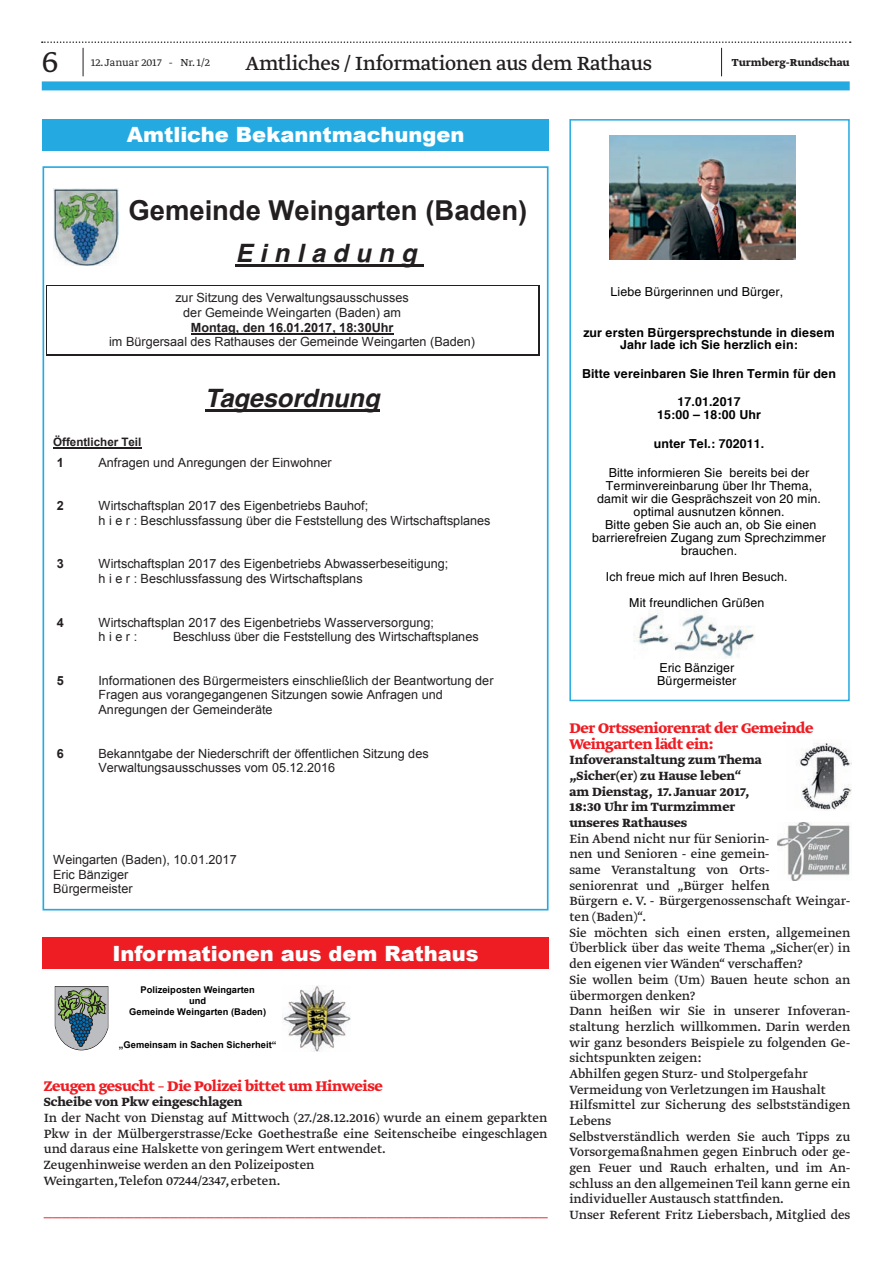
<style>
.page{position:relative;width:893px;height:1263px;background:#fff}
.page>*{position:absolute;margin:0;border:0;box-sizing:border-box;transform-origin:0 0}
.t1{font:300 36px "Greta Text Std";color:#231f20}
.t2{font:700 27.45px "Arial";color:#231f20}
.t3{font:italic 700 25.35px "Helvetica";color:#231f20}
.t4{font:italic 700 25.35px "Helvetica";letter-spacing:.29em;color:#231f20}
.t5{font:22.5px "Greta Text Std";letter-spacing:-.015em;color:#231f20}
.t6{font:900 21px "Arial";color:#fff}
.t7{font:18px "Minion Pro";color:#ee1d23}
.t8{font:700 16.5px/15.8px "Greta Text Std";letter-spacing:-.02em;color:#ee1d23}
.t9{font:14.1px/15.8px "Greta Text Std";color:#231f20}
.t10{font:700 14.1px/15.8px "Greta Text Std";color:#231f20}
.t11{font:12.6px/14.5px "Arial";color:#231f20}
.t12{font:700 12.6px "Arial";color:#231f20}
.t13{font:12.45px/13px "Helvetica";letter-spacing:.01em;color:#000001;text-align:center}
.t14{font:700 12.45px/12.5px "Helvetica";letter-spacing:.01em;color:#000001;text-align:center}
.t15{font:300 12px "Greta Text Std";color:#231f20}
.t16{font:700 12px "Greta Text Std";color:#231f20}
.t17{font:700 11.7px "Arial";color:#231f20}
.t18{font:700 9.3px/10.8px "Arial";letter-spacing:.005em;color:#000001;text-align:center}
</style>
<div class="page">
<div style="left:42px;top:81px;width:808px;height:9px;background:#24aae1"></div>
<svg style="left:42px;top:41px;width:809px;height:35px"></svg>
<div style="left:43px;top:119px;width:506px;height:32px;background:#24aae1"></div>
<img style="left:53px;top:189px;width:66px;height:76px">
<hr style="left:235px;top:264px;width:189px;height:3px;background:#231f20">
<hr style="left:46px;top:285px;width:492px;height:1px;background:#231f20">
<hr style="left:191px;top:333px;width:202px;height:1px;background:#231f20">
<hr style="left:46px;top:355px;width:492px;height:1px;background:#231f20">
<hr style="left:46px;top:354px;width:492px;height:1px;background:#231f20">
<svg style="left:46px;top:286px;width:1px;height:68px"></svg>
<svg style="left:538px;top:285px;width:2px;height:71px"></svg>
<hr style="left:205px;top:409px;width:174px;height:3px;background:#231f20">
<hr style="left:53px;top:447px;width:88px;height:2px;background:#231f20">
<img style="left:610px;top:136px;width:185px;height:123px">
<img style="left:634px;top:610px;width:121px;height:49px">
<div style="left:569px;top:119px;width:281px;height:582px;border:2px solid #24aae1"></div>
<div style="left:43px;top:937px;width:506px;height:32px;background:#ee1d23"></div>
<img style="left:282px;top:985px;width:69px;height:67px">
<svg style="left:54px;top:986px;width:55px;height:64px;background:#8b9993"></svg>
<img style="left:799px;top:743px;width:52px;height:67px">
<img style="left:777px;top:823px;width:73px;height:58px">
<h1 class="t1" style="left:42px;top:41px;width:18px">6</h1>
<p class="t15" style="left:91px;top:56px;width:121px">12. Januar 2017 - Nr. 1/2</p>
<h3 class="t5" style="left:246px;top:50px;width:408px">Amtliches / Informationen aus dem Rathaus</h3>
<p class="t16" style="left:732px;top:56px;width:119px">Turmberg-Rundschau</p>
<h3 class="t6" style="left:127px;top:120px;width:339px">Amtliche Bekanntmachungen</h3>
<h2 class="t2" style="left:128px;top:192px;width:400px">Gemeinde Weingarten (Baden)</h2>
<h3 class="t4" style="left:235px;top:232px;width:183px">Einladung</h3>
<p class="t11" style="left:175px;top:291px;width:235px;text-align:center">zur Sitzung des Verwaltungsausschusses der Gemeinde Weingarten (Baden) am</p>
<p class="t12" style="left:191px;top:319px;width:204px">Montag, den 16.01.2017, 18:30Uhr</p>
<p class="t11" style="left:109px;top:335px;width:368px">im Bürgersaal des Rathauses der Gemeinde Weingarten (Baden)</p>
<h3 class="t3" style="left:205px;top:377px;width:176px">Tagesordnung</h3>
<p class="t17" style="left:53px;top:434px;width:90px">Öffentlicher Teil</p>
<p class="t12" style="left:57px;top:454px;width:9px">1</p>
<p class="t11" style="left:98px;top:455px;width:235px">Anfragen und Anregungen der Einwohner</p>
<p class="t12" style="left:57px;top:498px;width:9px">2</p>
<p class="t11" style="left:98px;top:499px;width:394px">Wirtschaftsplan 2017 des Eigenbetriebs Bauhof;<br>h i e r : Beschlussfassung über die Feststellung des Wirtschaftsplanes</p>
<p class="t12" style="left:57px;top:556px;width:9px">3</p>
<p class="t11" style="left:98px;top:557px;width:351px">Wirtschaftsplan 2017 des Eigenbetriebs Abwasserbeseitigung; h i e r : Beschlussfassung des Wirtschaftsplans</p>
<p class="t12" style="left:57px;top:614px;width:9px">4</p>
<p class="t11" style="left:98px;top:615px;width:337px">Wirtschaftsplan 2017 des Eigenbetriebs Wasserversorgung; h i e r :</p>
<p class="t11" style="left:173px;top:629px;width:307px">Beschluss über die Feststellung des Wirtschaftsplanes</p>
<p class="t12" style="left:57px;top:672px;width:9px">5</p>
<p class="t11" style="left:98px;top:673px;width:397px">Informationen des Bürgermeisters einschließlich der Beantwortung der<br>Fragen aus vorangegangenen Sitzungen sowie Anfragen und<br>Anregungen der Gemeinderäte</p>
<p class="t12" style="left:57px;top:745px;width:9px">6</p>
<p class="t11" style="left:98px;top:746px;width:332px">Bekanntgabe der Niederschrift der öffentlichen Sitzung des<br>Verwaltungsausschusses vom 05.12.2016</p>
<p class="t11" style="left:53px;top:852px;width:185px">Weingarten (Baden), 10.01.2017<br>Eric Bänziger<br>Bürgermeister</p>
<h3 class="t6" style="left:112px;top:938px;width:368px">Informationen aus dem Rathaus</h3>
<p class="t18" style="left:129px;top:985px;width:138px">Polizeiposten Weingarten<br>und<br>Gemeinde Weingarten (Baden)</p>
<p class="t18" style="left:119px;top:1039px;width:159px">„Gemeinsam in Sachen Sicherheit“</p>
<p class="t8" style="left:44px;top:1078px;width:341px">Zeugen gesucht – Die Polizei bittet um Hinweise</p>
<p class="t10" style="left:44px;top:1095px;width:200px">Scheibe von Pkw eingeschlagen</p>
<p class="t9" style="left:44px;top:1110px;width:505px">In der Nacht von Dienstag auf Mittwoch (27./28.12.2016) wurde an einem geparkten Pkw in der Mü lbergerstrasse/Ecke Goethestraße eine Seitenscheibe eingeschlagen und daraus eine Halskette von geringem Wert entwendet.<br>Zeugenhinweise werden an den Polizeiposten<br>Weingarten, Telefon 07244/2347, erbeten.</p>
<p class="t7" style="left:44px;top:1198px;width:505px">________________________________________________________</p>
<p class="t13" style="left:610px;top:285px;width:174px">Liebe Bürgerinnen und Bürger,</p>
<p class="t14" style="left:583px;top:327px;width:253px">zur ersten Bürgersprechstunde in diesem<br>Jahr lade ich Sie herzlich ein:</p>
<p class="t14" style="left:582px;top:368px;width:255px">Bitte vereinbaren Sie Ihren Termin für den</p>
<p class="t14" style="left:657px;top:396px;width:105px">17.01.2017<br>15:00 – 18:00 Uhr</p>
<p class="t14" style="left:654px;top:437px;width:112px">unter Tel.: 702011.</p>
<p class="t13" style="left:592px;top:466px;width:235px">Bitte informieren Sie bereits bei der<br>Terminvereinbarung über Ihr Thema, damit wir die Gesprächszeit von 20 min. optimal ausnutzen können.<br>Bitte geben Sie auch an, ob Sie einen barrierefreien Zugang zum Sprechzimmer brauchen.</p>
<p class="t13" style="left:606px;top:563px;width:183px;line-height:26.2px">Ich freue mich auf Ihren Besuch.<br>Mit freundlichen Grüßen</p>
<p class="t13" style="left:657px;top:661px;width:81px;text-align:left">Eric Bänziger<br>Bürgermeister</p>
<p class="t8" style="left:569px;top:721px;width:245px">Der Ortsseniorenrat der Gemeinde<br>Weingarten lädt ein:</p>
<p class="t10" style="left:569px;top:753px;width:194px">Infoveranstaltung zum Thema „Sicher(er) zu Hause leben“ am Dienstag, 17. Januar 2017,<br>18:30 Uhr im Turmzimmer unseres Rathauses</p>
<p class="t9" style="left:569px;top:831px;width:283px">Ein Abend nicht nur fü r Seniorin-<br>nen und Senioren - eine gemein-<br>same Veranstaltung von Orts-<br>seniorenrat und „Bü rger helfen<br>Bü rgern e. V. - Bü rgergenossenschaft Weingar&shy;ten (Baden)“.<br>Sie möchten sich einen ersten, allgemeinen Überblick ü ber das weite Thema „Sicher(er) in den eigenen vier Wänden“ verschaffen?<br>Sie wollen beim (Um) Bauen heute schon an ü bermorgen denken?<br>Dann heißen wir Sie in unserer Infoveran&shy;staltung herzlich willkommen. Darin werden wir ganz besonders Beispiele zu folgenden Ge&shy;sichtspunkten zeigen:<br>Abhilfen gegen Sturz- und Stolpergefahr Vermeidung von Verletzungen im Haushalt Hilfsmittel zur Sicherung des selbstständigen Lebens<br>Selbstverständlich werden Sie auch Tipps zu Vorsorgemaßnahmen gegen Einbruch oder ge&shy;gen Feuer und Rauch erhalten, und im An&shy;schluss an den allgemeinen Teil kann gerne ein individueller Austausch stattfinden.<br>Unser Referent Fritz Liebersbach, Mitglied des</p>
</div>
